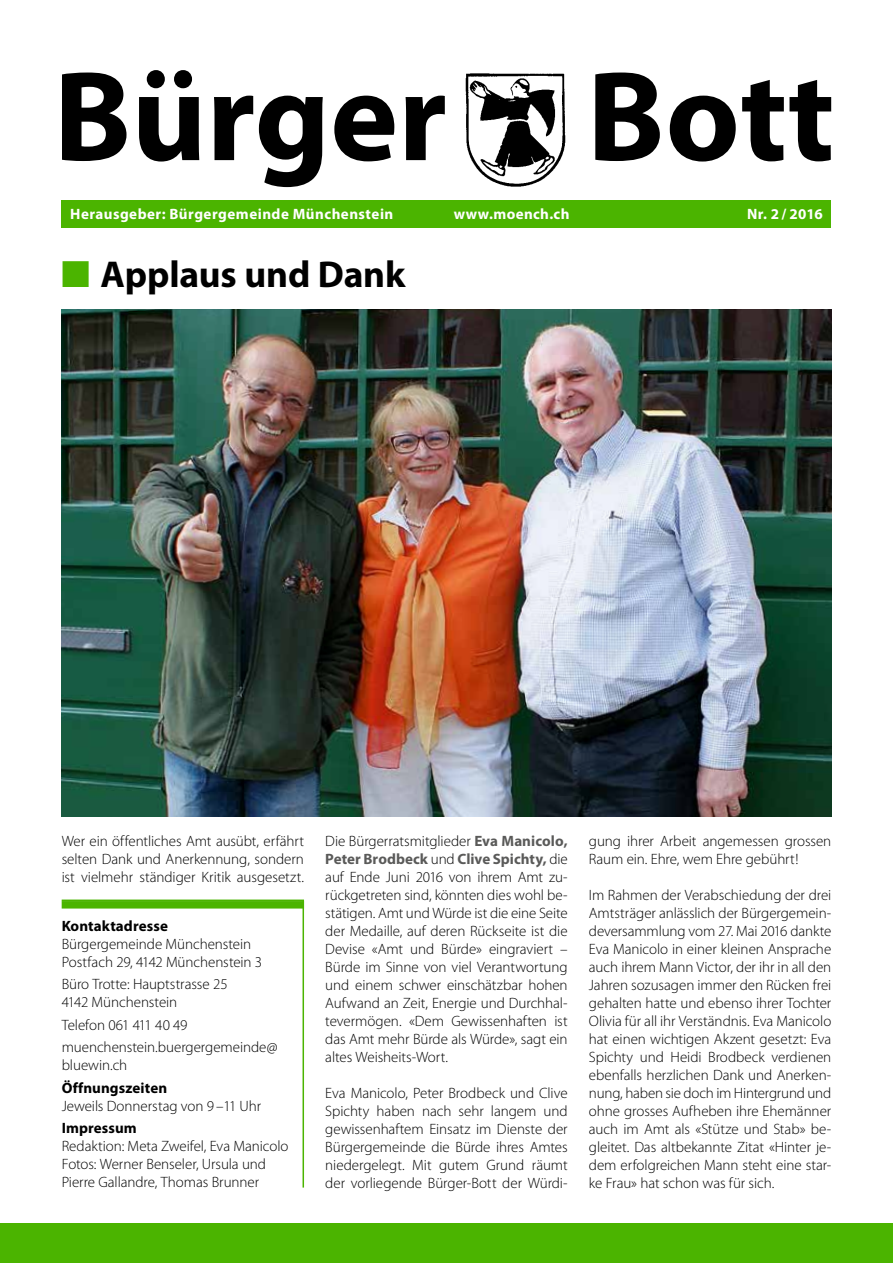
<style>
.page{position:relative;width:893px;height:1263px;background:#fff}
.page>*{position:absolute;margin:0;border:0;box-sizing:border-box;transform-origin:0 0}
.t1{font:700 129px "Myriad Pro";color:#000}
.t2{font:700 37.5px "Myriad Pro";letter-spacing:-.005em;color:#000}
.t3{font:300 15px/18px "Myriad Pro";letter-spacing:-.005em;color:#000}
.t4{font:700 15px "Myriad Pro";letter-spacing:.03em;color:#fff}
.t5{font:700 15px "Myriad Pro";letter-spacing:.005em;color:#000}
.s1{color:#4bb400}
.s2{font-weight:700;color:#5a5a59}
</style>
<div class="page">
<img style="left:466px;top:74px;width:99px;height:113px">
<div style="left:0;top:1223px;width:893px;height:40px;background:#4bb400"></div>
<svg style="left:61px;top:899px;width:244px;height:289px"></svg>
<div style="left:62px;top:200px;width:769px;height:27px;background:#4bb400"></div>
<img style="left:62px;top:309px;width:769px;height:507px">
<h1 class="t1" style="left:54px;top:44px;width:783px">Bürger Bott</h1>
<p class="t4" style="left:70px;top:205px;width:325px">Herausgeber: Bürgergemeinde Münchenstein</p>
<p class="t4" style="left:454px;top:205px;width:117px">www.moench.ch</p>
<p class="t4" style="left:747px;top:205px;width:77px">Nr. 2 / 2016</p>
<h2 class="t2" style="left:62px;top:253px;width:345px"><span class="s1">■</span> Applaus und Dank</h2>
<p class="t3" style="left:62px;top:832px;width:244px;text-align:justify">Wer ein öffentliches Amt ausübt, erfährt selten Dank und Anerkennung, sondern ist vielmehr ständiger Kritik ausgesetzt.</p>
<p class="t3" style="left:325px;top:832px;width:244px;text-align:justify">Die Bürgerratsmitglieder <span class="s2">Eva Manicolo, Peter Brodbeck</span> und <span class="s2">Clive Spichty,</span> die auf Ende Juni 2016 von ihrem Amt zu&shy;rückgetreten sind, könnten dies wohl be&shy;stätigen. Amt und Würde ist die eine Seite der Medaille, auf deren Rückseite ist die Devise «Amt und Bürde» eingraviert – Bürde im Sinne von viel Verantwortung und einem schwer einschätzbar hohen Aufwand an Zeit, Energie und Durchhal&shy;tevermögen. «Dem Gewissenhaften ist das Amt mehr Bürde als Würde», sagt ein altes Weisheits-Wort.</p>
<p class="t3" style="left:325px;top:1084px;width:244px;text-align:justify">Eva Manicolo, Peter Brodbeck und Clive Spichty haben nach sehr langem und gewissenhaftem Einsatz im Dienste der Bürgergemeinde die Bürde ihres Amtes niedergelegt. Mit gutem Grund räumt der vorliegende Bürger-Bott der Würdi-</p>
<p class="t5" style="left:62px;top:917px;width:108px">Kontaktadresse</p>
<p class="t3" style="left:62px;top:935px;width:202px">Bürgergemeinde Münchenstein<br>Postfach 29, 4142 Münchenstein 3</p>
<p class="t3" style="left:62px;top:976px;width:168px">Büro Trotte: Hauptstrasse 25<br>4142 Münchenstein</p>
<p class="t3" style="left:62px;top:1014px;width:217px;line-height:22.5px">Telefon 061 411 40 49 muenchenstein.buergergemeinde@</p>
<p class="t3" style="left:62px;top:1057px;width:67px">bluewin.ch</p>
<p class="t5" style="left:62px;top:1079px;width:107px">Öffnungszeiten</p>
<p class="t3" style="left:62px;top:1097px;width:201px">Jeweils Donnerstag von 9 –11 Uhr</p>
<p class="t5" style="left:62px;top:1120px;width:77px">Impressum</p>
<p class="t3" style="left:62px;top:1138px;width:228px">Redaktion: Meta Zweifel, Eva Manicolo<br>Fotos: Werner Benseler, Ursula und<br>Pierre Gallandre, Thomas Brunner</p>
<p class="t3" style="left:589px;top:832px;width:244px">gung ihrer Arbeit angemessen grossen<br>Raum ein. Ehre, wem Ehre gebührt!</p>
<p class="t3" style="left:589px;top:886px;width:244px;text-align:justify">Im Rahmen der Verabschiedung der drei Amtsträger anlässlich der Bürgergemein&shy;deversammlung vom 27. Mai 2016 dankte Eva Manicolo in einer kleinen Ansprache auch ihrem Mann Victor, der ihr in all den Jahren sozusagen immer den Rücken frei gehalten hatte und ebenso ihrer Tochter Olivia für all ihr Verständnis. Eva Manicolo hat einen wichtigen Akzent gesetzt: Eva Spichty und Heidi Brodbeck verdienen ebenfalls herzlichen Dank und Anerken&shy;nung, haben sie doch im Hintergrund und ohne grosses Aufheben ihre Ehemänner auch im Amt als «Stütze und Stab» be&shy;gleitet. Das altbekannte Zitat «Hinter je&shy;dem erfolgreichen Mann steht eine star&shy;ke Frau» hat schon was für sich.</p>
</div>
